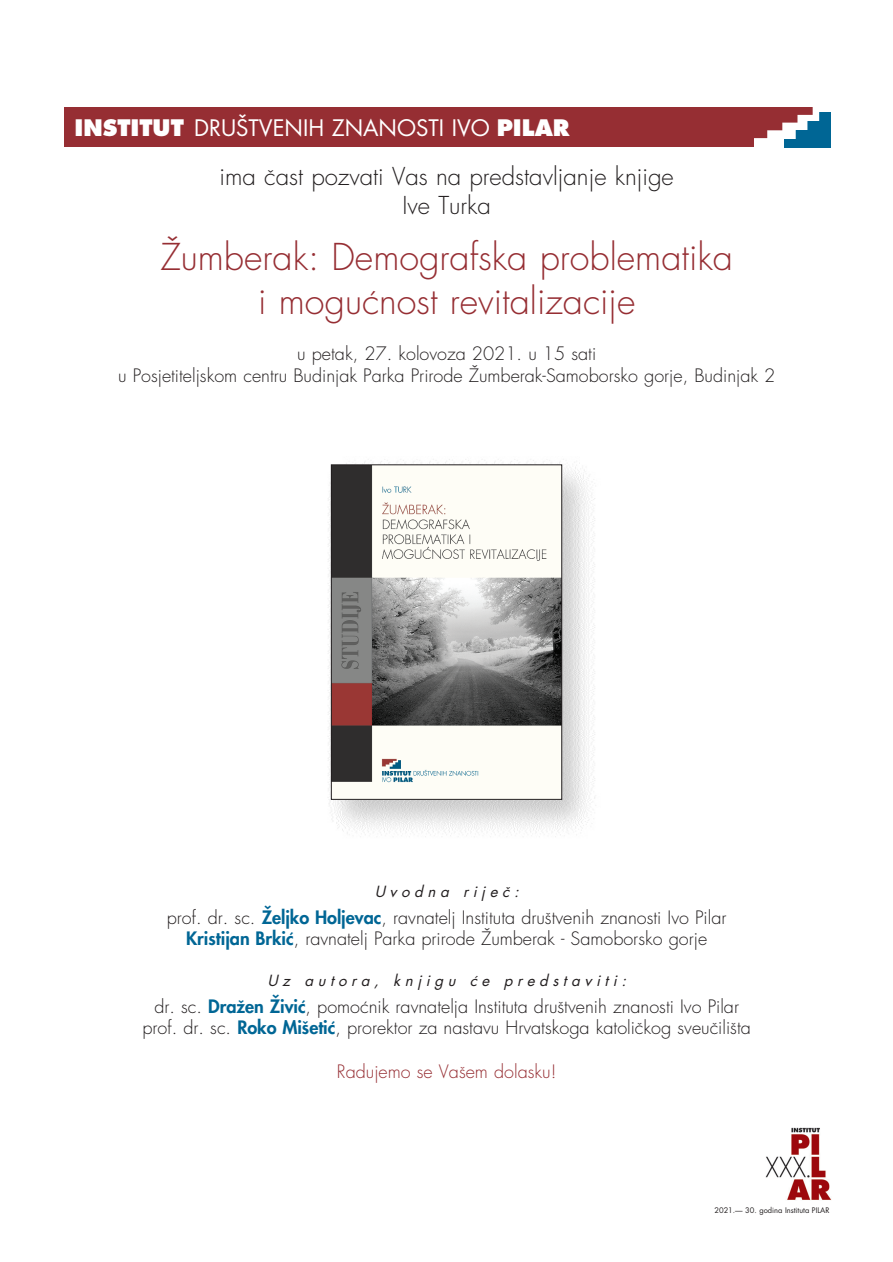
<style>
.page{position:relative;width:893px;height:1262px;background:#fff}
.page>*{position:absolute;margin:0;border:0;box-sizing:border-box;transform-origin:0 0}
.t1{font:300 36px/43.2px "FS Futura";color:#962e33;text-align:center}
.t2{font:300 24px/28.8px "FS Futura";color:#231f20;text-align:center}
.t3{font:22.2px "FS Futura";color:#fff}
.t4{font:300 18px/21.6px "FS Futura";color:#231f20;text-align:center}
.t5{font:300 18px "FS Futura";color:#962e33}
.t6{font:italic 15px "FS Futura";color:#231f20}
.t7{font:7.5px "FS Futura";color:#231f20}
.s1{font-weight:800}
.s2{font-weight:800;color:#006695}
</style>
<div class="page">
<img style="left:328px;top:459px;width:267px;height:378px">
<div style="left:64px;top:107px;width:689px;height:40px;background:#962e33"></div>
<img style="left:753px;top:107px;width:60px;height:40px">
<img style="left:784px;top:112px;width:46px;height:36px">
<img style="left:765px;top:1127px;width:66px;height:73px">
<img style="left:333px;top:466px;width:227px;height:331px">
<div style="left:331px;top:464px;width:231px;height:335px;border:1px solid #231f20"></div>
<p class="t3" style="left:74px;top:117px;width:496px"><span class="s1">INSTITUT</span> DRU©TVENIH ZNANOSTI IVO <span class="s1">PILAR</span></p>
<h2 class="t2" style="left:219px;top:164px;width:456px">ima Ëast pozvati Vas na predstavljanje knjige<br>Ive Turka</h2>
<h1 class="t1" style="left:160px;top:239px;width:574px">Æumberak: Demografska problematika i moguÊnost revitalizacije</h1>
<p class="t4" style="left:118px;top:345px;width:659px">u petak, 27. kolovoza 2021. u 15 sati<br>u Posjetiteljskom centru Budinjak Parka Prirode Æumberak-Samoborsko gorje, Budinjak 2</p>
<p class="t6" style="left:375px;top:884px;width:149px">Uvodna rijeË:</p>
<p class="t4" style="left:167px;top:908px;width:561px">prof. dr. sc. <span class="s2">Æeljko Holjevac</span>, ravnatelj Instituta druπtvenih znanosti Ivo Pilar<br><span class="s2">Kristijan BrkiÊ</span>, ravnatelj Parka prirode Æumberak - Samoborsko gorje</p>
<p class="t6" style="left:267px;top:973px;width:363px">Uz autora, knjigu Êe predstaviti:</p>
<p class="t4" style="left:142px;top:997px;width:609px">dr. sc. <span class="s2">Draæen ÆiviÊ</span>, pomoÊnik ravnatelja Instituta druπtvenih znanosti Ivo Pilar prof. dr. sc. <span class="s2">Roko MiπetiÊ</span>, prorektor za nastavu Hrvatskoga katoliËkog sveuËiliπta</p>
<p class="t5" style="left:337px;top:1062px;width:221px">Radujemo se Vaπem dolasku!</p>
<p class="t7" style="left:714px;top:1206px;width:117px">2021.— 30. godina Instituta PILAR</p>
</div>
